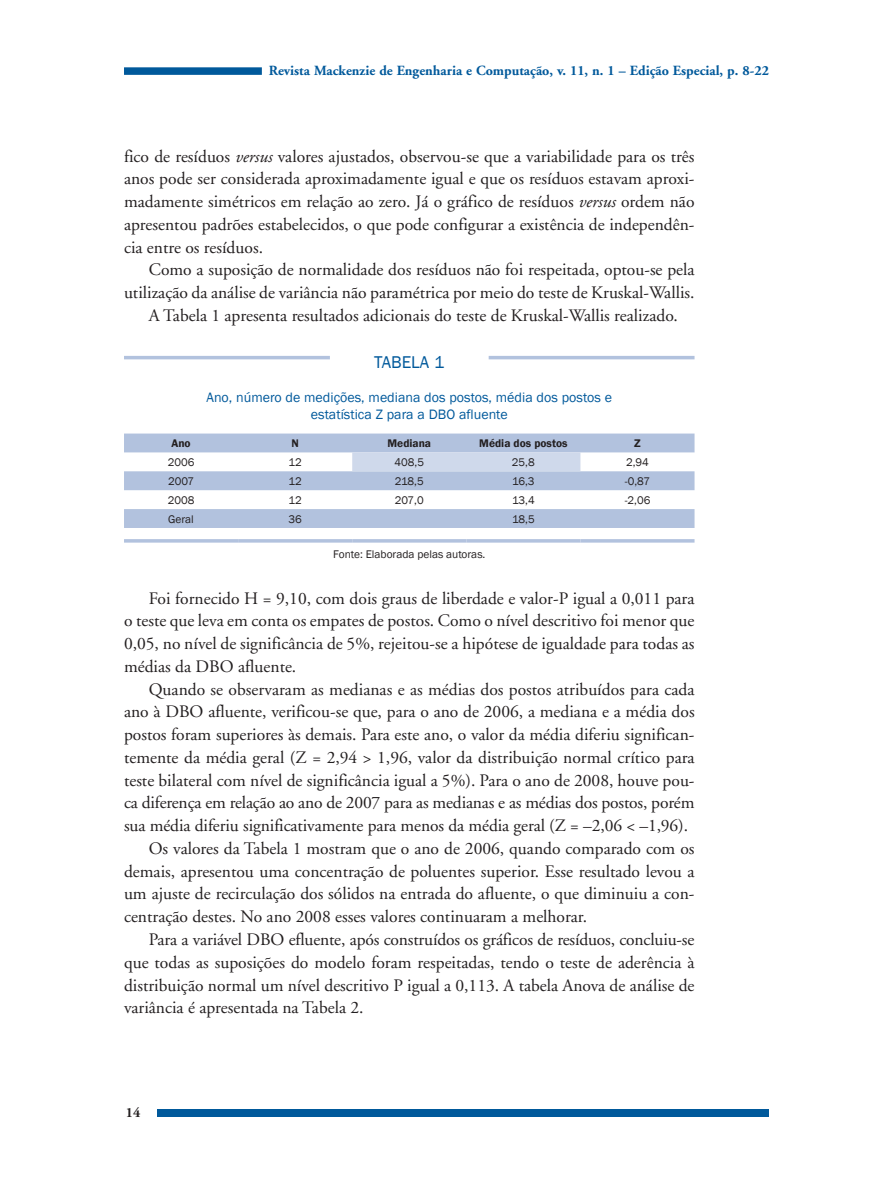
<style>
.page{position:relative;width:893px;height:1191px;background:#fff}
.page>*{position:absolute;margin:0;border:0;box-sizing:border-box;transform-origin:0 0}
.t1{font:17.5px/22.8px "Adobe Garamond";color:#231f20;text-align:justify}
.t2{font:17.5px "Franklin Gothic";color:#00599b}
.t3{font:14px/16.8px "Franklin Gothic";color:#00599b;text-align:center}
.t4{font:700 14px "Adobe Garamond";color:#00599b}
.t5{font:700 14px "Adobe Garamond";color:#231f20}
.t6{font:11.38px "Franklin Gothic";color:#231f20}
.t7{font:600 11.38px "Franklin Gothic";color:#231f20}
.s1{font-style:italic}
</style>
<div class="page">
<div style="left:124px;top:1109px;width:645px;height:7px;background:#00599b"></div>
<div style="left:124px;top:1104px;width:33px;height:27px;background:#fff"></div>
<div style="left:124px;top:67px;width:138px;height:8px;background:#00599b"></div>
<hr style="left:124px;top:356px;width:206px;height:3px;background:#b2c2de">
<hr style="left:489px;top:356px;width:205px;height:3px;background:#b2c2de">
<svg style="left:124px;top:433px;width:570px;height:95px;fill:#b2c2de"></svg>
<div style="left:352px;top:452px;width:228px;height:19px;background:#cfd9eb"></div>
<hr style="left:124px;top:539px;width:114px;height:3px;background:#b2c2de">
<hr style="left:238px;top:539px;width:114px;height:3px;background:#b2c2de">
<hr style="left:352px;top:539px;width:114px;height:3px;background:#b2c2de">
<hr style="left:466px;top:539px;width:114px;height:3px;background:#b2c2de">
<hr style="left:580px;top:539px;width:114px;height:3px;background:#b2c2de">
<p class="t4" style="left:269px;top:63px;width:502px">Revista Mackenzie de Engenharia e Computação, v. 11, n. 1 – Edição Especial, p. 8-22</p>
<p class="t1" style="left:124px;top:145px;width:572px">fico de resíduos <span class="s1">versus</span> valores ajustados, observou-se que a variabilidade para os três anos pode ser considerada aproximadamente igual e que os resíduos estavam aproxi&shy;madamente simétricos em relação ao zero. Já o gráfico de resíduos <span class="s1">versus</span> ordem não apresentou padrões estabelecidos, o que pode configurar a existência de independên&shy;cia entre os resíduos.</p>
<p class="t1" style="left:149px;top:259px;width:547px">Como a suposição de normalidade dos resíduos não foi respeitada, optou-se pela</p>
<p class="t1" style="left:124px;top:282px;width:572px">utilização da análise de variância não paramétrica por meio do teste de Kruskal-Wallis.</p>
<p class="t1" style="left:149px;top:304px;width:531px">A Tabela 1 apresenta resultados adicionais do teste de Kruskal-Wallis realizado.</p>
<p class="t2" style="left:374px;top:351px;width:71px">TABELA 1</p>
<p class="t3" style="left:207px;top:389px;width:407px">Ano, número de medições, mediana dos postos, média dos postos e estatística Z para a DBO afluente</p>
<p class="t7" style="left:171px;top:436px;width:21px">Ano</p>
<p class="t7" style="left:291px;top:436px;width:9px">N</p>
<p class="t7" style="left:387px;top:436px;width:45px">Mediana</p>
<p class="t7" style="left:479px;top:436px;width:90px">Média dos postos</p>
<p class="t7" style="left:634px;top:436px;width:8px">Z</p>
<p class="t6" style="left:168px;top:455px;width:28px">2006</p>
<p class="t6" style="left:288px;top:455px;width:15px">12</p>
<p class="t6" style="left:394px;top:455px;width:31px">408,5</p>
<p class="t6" style="left:512px;top:455px;width:24px">25,8</p>
<p class="t6" style="left:626px;top:455px;width:24px">2,94</p>
<p class="t6" style="left:168px;top:474px;width:28px">2007</p>
<p class="t6" style="left:288px;top:474px;width:15px">12</p>
<p class="t6" style="left:395px;top:474px;width:31px">218,5</p>
<p class="t6" style="left:512px;top:474px;width:24px">16,3</p>
<p class="t6" style="left:625px;top:474px;width:27px">-0,87</p>
<p class="t6" style="left:168px;top:493px;width:28px">2008</p>
<p class="t6" style="left:289px;top:493px;width:15px">12</p>
<p class="t6" style="left:395px;top:493px;width:30px">207,0</p>
<p class="t6" style="left:512px;top:493px;width:24px">13,4</p>
<p class="t6" style="left:625px;top:493px;width:27px">-2,06</p>
<p class="t6" style="left:168px;top:511px;width:27px">Geral</p>
<p class="t6" style="left:289px;top:511px;width:15px">36</p>
<p class="t6" style="left:512px;top:511px;width:24px">18,5</p>
<p class="t6" style="left:333px;top:547px;width:154px">Fonte: Elaborada pelas autoras.</p>
<p class="t1" style="left:124px;top:587px;width:572px;text-indent:25px">Foi fornecido H = 9,10, com dois graus de liberdade e valor-P igual a 0,011 para o teste que leva em conta os empates de postos. Como o nível descritivo foi menor que 0,05, no nível de significância de 5%, rejeitou-se a hipótese de igualdade para todas as médias da DBO afluente.</p>
<p class="t1" style="left:149px;top:678px;width:547px">Quando se observaram as medianas e as médias dos postos atribuídos para cada</p>
<p class="t1" style="left:124px;top:701px;width:572px">ano à DBO afluente, verificou-se que, para o ano de 2006, a mediana e a média dos</p>
<p class="t1" style="left:124px;top:723px;width:572px">postos foram superiores às demais. Para este ano, o valor da média diferiu significan-</p>
<p class="t1" style="left:124px;top:746px;width:572px">temente da média geral (Z = 2,94 &gt; 1,96, valor da distribuição normal crítico para</p>
<p class="t1" style="left:124px;top:769px;width:572px">teste bilateral com nível de significância igual a 5%). Para o ano de 2008, houve pou-</p>
<p class="t1" style="left:124px;top:792px;width:572px">ca diferença em relação ao ano de 2007 para as medianas e as médias dos postos, porém</p>
<p class="t1" style="left:124px;top:814px;width:566px">sua média diferiu significativamente para menos da média geral (Z = –2,06 &lt; –1,96).</p>
<p class="t1" style="left:149px;top:837px;width:547px">Os valores da Tabela 1 mostram que o ano de 2006, quando comparado com os</p>
<p class="t1" style="left:124px;top:860px;width:572px">demais, apresentou uma concentração de poluentes superior. Esse resultado levou a</p>
<p class="t1" style="left:124px;top:883px;width:572px">um ajuste de recirculação dos sólidos na entrada do afluente, o que diminuiu a con-</p>
<p class="t1" style="left:124px;top:905px;width:465px">centração destes. No ano 2008 esses valores continuaram a melhorar.</p>
<p class="t1" style="left:149px;top:928px;width:547px">Para a variável DBO efluente, após construídos os gráficos de resíduos, concluiu-se</p>
<p class="t1" style="left:124px;top:951px;width:572px">que todas as suposições do modelo foram respeitadas, tendo o teste de aderência à</p>
<p class="t1" style="left:124px;top:974px;width:572px">distribuição normal um nível descritivo P igual a 0,113. A tabela Anova de análise de</p>
<p class="t1" style="left:124px;top:996px;width:241px">variância é apresentada na Tabela 2.</p>
<p class="t5" style="left:126px;top:1104px;width:16px">14</p>
</div>
